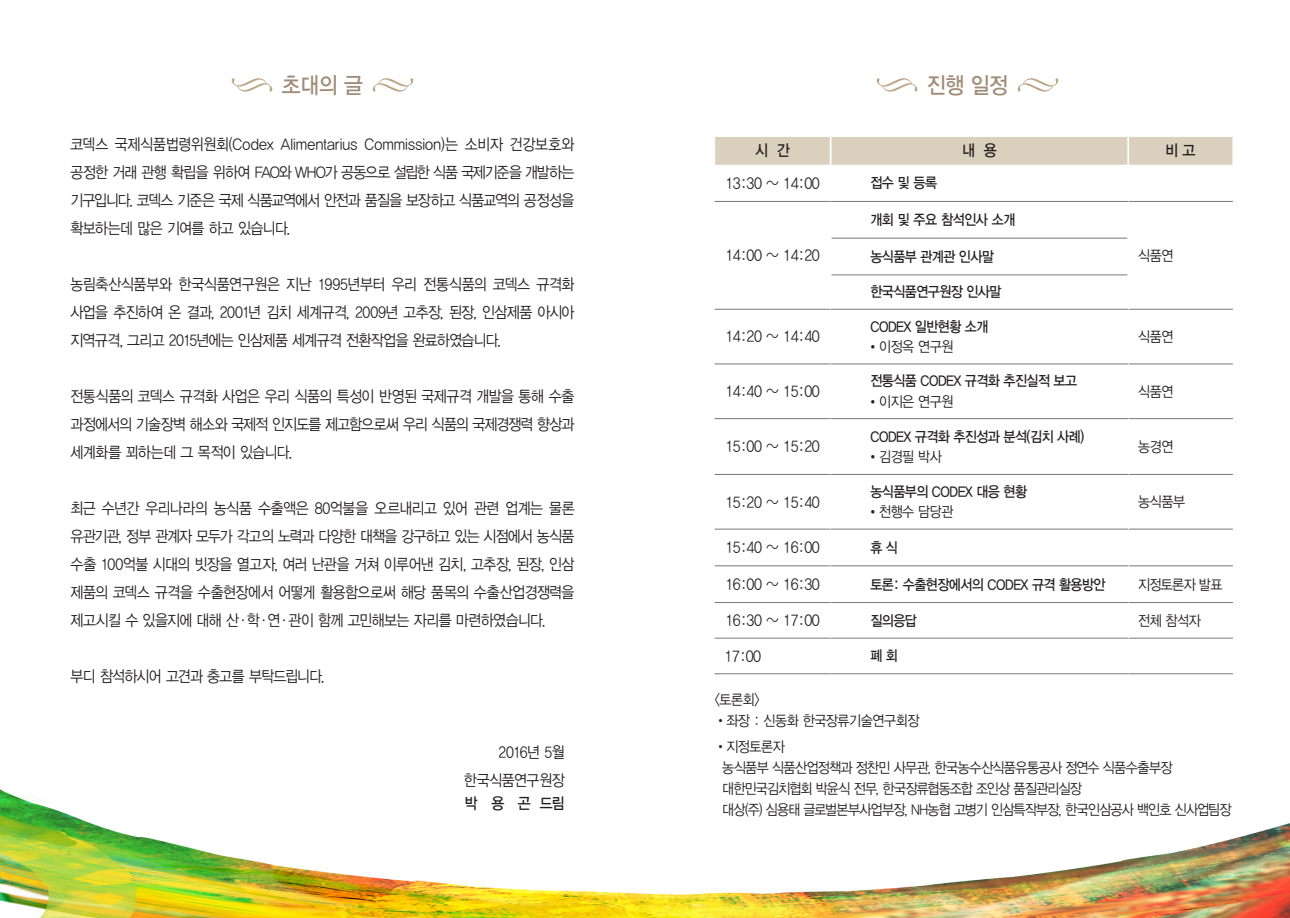
<style>
.page{position:relative;width:1290px;height:918px;background:#fff}
.page>*{position:absolute;margin:0;border:0;box-sizing:border-box;transform-origin:0 0}
.t1{font:22.75px "YDIYGO330";letter-spacing:-.015em;color:#a08d79;scale:.9 1}
.t2{font:15.75px/28px "YDIYGO320";letter-spacing:-.04em;color:#231f20;text-align:justify;scale:.89 1}
.t3{font:15.75px "YDIYGO320";letter-spacing:-.04em;color:#231f20;scale:.9 1}
.t4{font:15.75px "YDIYGO330";color:#231f20;scale:.9 1}
.t5{font:15.75px "YDIYGO330";color:#231f20;scale:.89 1}
.t6{font:14.53px "YDIYGO330";letter-spacing:-.04em;color:#231f20;scale:.9 1}
.t7{font:14.53px "YDIYGO320";letter-spacing:-.04em;color:#231f20;scale:.9 1}
.t8{font:14.53px "YDIYGO320";letter-spacing:-.06em;color:#231f20;scale:.9 1}
.s1{font-family:"Gulim"}
.s2{font-family:"Nanum Gothic"}
</style>
<div class="page">
<img style="left:0;top:789px;width:1290px;height:129px">
<img style="left:1155px;top:892px;width:135px;height:26px">
<hr style="left:715px;top:201px;width:116px;height:1px;background:#76787b">
<hr style="left:1128px;top:201px;width:105px;height:1px;background:#76787b">
<hr style="left:715px;top:364px;width:116px;height:1px;background:#76787b">
<hr style="left:1128px;top:364px;width:105px;height:1px;background:#76787b">
<hr style="left:715px;top:418px;width:116px;height:1px;background:#76787b">
<hr style="left:1128px;top:418px;width:105px;height:1px;background:#76787b">
<hr style="left:715px;top:474px;width:116px;height:1px;background:#76787b">
<hr style="left:1128px;top:474px;width:105px;height:1px;background:#76787b">
<hr style="left:715px;top:565px;width:116px;height:1px;background:#76787b">
<hr style="left:1128px;top:565px;width:105px;height:1px;background:#76787b">
<hr style="left:715px;top:602px;width:116px;height:1px;background:#76787b">
<hr style="left:1128px;top:602px;width:105px;height:1px;background:#76787b">
<hr style="left:715px;top:638px;width:116px;height:1px;background:#76787b">
<hr style="left:1128px;top:638px;width:105px;height:1px;background:#76787b">
<hr style="left:715px;top:673px;width:116px;height:1px;background:#76787b">
<hr style="left:1128px;top:673px;width:105px;height:1px;background:#76787b">
<hr style="left:715px;top:309px;width:116px;height:1px;background:#76787b">
<hr style="left:1128px;top:309px;width:105px;height:1px;background:#76787b">
<hr style="left:715px;top:529px;width:116px;height:1px;background:#76787b">
<hr style="left:1128px;top:529px;width:105px;height:1px;background:#76787b">
<hr style="left:830px;top:309px;width:1px;height:55px;background:#fff">
<hr style="left:830px;top:364px;width:1px;height:54px;background:#fff">
<hr style="left:830px;top:529px;width:1px;height:36px;background:#fff">
<hr style="left:830px;top:638px;width:1px;height:35px;background:#fff">
<hr style="left:1127px;top:309px;width:2px;height:55px;background:#fff">
<hr style="left:1127px;top:364px;width:2px;height:54px;background:#fff">
<hr style="left:1127px;top:529px;width:2px;height:36px;background:#fff">
<hr style="left:1127px;top:638px;width:2px;height:35px;background:#fff">
<hr style="left:831px;top:201px;width:297px;height:1px;background:#76787b">
<hr style="left:831px;top:274px;width:296px;height:1px;background:#76787b">
<hr style="left:831px;top:364px;width:297px;height:1px;background:#76787b">
<hr style="left:831px;top:418px;width:297px;height:1px;background:#76787b">
<hr style="left:831px;top:474px;width:297px;height:1px;background:#76787b">
<hr style="left:831px;top:565px;width:297px;height:1px;background:#76787b">
<hr style="left:831px;top:602px;width:297px;height:1px;background:#76787b">
<hr style="left:831px;top:638px;width:297px;height:1px;background:#76787b">
<hr style="left:831px;top:673px;width:297px;height:1px;background:#76787b">
<hr style="left:831px;top:238px;width:296px;height:1px;background:#76787b">
<hr style="left:831px;top:309px;width:297px;height:1px;background:#76787b">
<hr style="left:831px;top:529px;width:297px;height:1px;background:#76787b">
<div style="left:715px;top:137px;width:518px;height:28px;background:#dbcfbd"></div>
<hr style="left:1127px;top:137px;width:2px;height:28px;background:#fff">
<svg style="left:232px;top:78px;width:40px;height:14px"></svg>
<svg style="left:373px;top:78px;width:40px;height:14px"></svg>
<svg style="left:877px;top:78px;width:40px;height:14px"></svg>
<svg style="left:1017px;top:78px;width:41px;height:14px"></svg>
<p class="t1" style="left:282px;top:72px;width:92px">초대의 글</p>
<p class="t1" style="left:927px;top:72px;width:92px">진행 일정</p>
<p class="t2" style="left:70px;top:130px;width:568px">코덱스 국제식품법령위원회(Codex Alimentarius Commission)는 소비자 건강보호와 공정한 거래 관행 확립을 위하여 FAO와 WHO가 공동으로 설립한 식품 국제기준을 개발하는 기구입니다. 코덱스 기준은 국제 식품교역에서 안전과 품질을 보장하고 식품교역의 공정성을 확보하는데 많은 기여를 하고 있습니다.</p>
<p class="t2" style="left:70px;top:270px;width:568px">농림축산식품부와 한국식품연구원은 지난 1995년부터 우리 전통식품의 코덱스 규격화 사업을 추진하여 온 결과, 2001년 김치 세계규격, 2009년 고추장, 된장, 인삼제품 아시아 지역규격, 그리고 2015년에는 인삼제품 세계규격 전환작업을 완료하였습니다.</p>
<p class="t2" style="left:70px;top:382px;width:568px">전통식품의 코덱스 규격화 사업은 우리 식품의 특성이 반영된 국제규격 개발을 통해 수출 과정에서의 기술장벽 해소와 국제적 인지도를 제고함으로써 우리 식품의 국제경쟁력 향상과 세계화를 꾀하는데 그 목적이 있습니다.</p>
<p class="t2" style="left:70px;top:494px;width:568px">최근 수년간 우리나라의 농식품 수출액은 80억불을 오르내리고 있어 관련 업계는 물론 유관기관, 정부 관계자 모두가 각고의 노력과 다양한 대책을 강구하고 있는 시점에서 농식품 수출 100억불 시대의 빗장을 열고자, 여러 난관을 거쳐 이루어낸 김치, 고추장, 된장, 인삼 제품의 코덱스 규격을 수출현장에서 어떻게 활용함으로써 해당 품목의 수출산업경쟁력을 제고시킬 수 있을지에 대해 산·학·연·관이 함께 고민해보는 자리를 마련하였습니다.</p>
<p class="t2" style="left:70px;top:662px;width:287px">부디 참석하시어 고견과 충고를 부탁드립니다.</p>
<p class="t2" style="left:499px;top:738px;width:76px">2016년 5월</p>
<p class="t2" style="left:464px;top:766px;width:115px">한국식품연구원장</p>
<p class="t5" style="left:465px;top:794px;width:113px">박 용 곤 드림</p>
<p class="t4" style="left:755px;top:142px;width:40px">시 간</p>
<p class="t4" style="left:962px;top:142px;width:40px">내 용</p>
<p class="t4" style="left:1165px;top:142px;width:35px">비 고</p>
<p class="t3" style="left:725px;top:174px;width:106px">13:30 ~ 14:00</p>
<p class="t6" style="left:870px;top:175px;width:76px">접수 및 등록</p>
<p class="t3" style="left:725px;top:247px;width:106px">14:00 ~ 14:20</p>
<p class="t6" style="left:870px;top:212px;width:163px">개회 및 주요 참석인사 소개</p>
<p class="t6" style="left:870px;top:248px;width:139px">농식품부 관계관 인사말</p>
<p class="t7" style="left:1138px;top:247px;width:41px">식품연</p>
<p class="t6" style="left:870px;top:284px;width:147px">한국식품연구원장 인사말</p>
<p class="t3" style="left:725px;top:328px;width:106px">14:20 ~ 14:40</p>
<p class="t6" style="left:870px;top:318px;width:133px">CODEX 일반현황 소개</p>
<p class="t7" style="left:870px;top:339px;width:94px"><span class="s1">•</span> 이정옥 연구원</p>
<p class="t7" style="left:1138px;top:329px;width:41px">식품연</p>
<p class="t3" style="left:725px;top:383px;width:106px">14:40 ~ 15:00</p>
<p class="t6" style="left:870px;top:373px;width:231px">전통식품 CODEX 규격화 추진실적 보고</p>
<p class="t7" style="left:870px;top:393px;width:94px"><span class="s1">•</span> 이지은 연구원</p>
<p class="t7" style="left:1138px;top:383px;width:41px">식품연</p>
<p class="t3" style="left:725px;top:438px;width:106px">15:00 ~ 15:20</p>
<p class="t6" style="left:870px;top:428px;width:239px">CODEX 규격화 추진성과 분석(김치 사례)</p>
<p class="t7" style="left:870px;top:449px;width:81px"><span class="s1">•</span> 김경필 박사</p>
<p class="t7" style="left:1138px;top:438px;width:41px">농경연</p>
<p class="t3" style="left:725px;top:493px;width:106px">15:20 ~ 15:40</p>
<p class="t6" style="left:870px;top:483px;width:176px">농식품부의 CODEX 대응 현황</p>
<p class="t7" style="left:870px;top:504px;width:94px"><span class="s1">•</span> 천행수 담당관</p>
<p class="t7" style="left:1138px;top:494px;width:54px">농식품부</p>
<p class="t3" style="left:725px;top:539px;width:106px">15:40 ~ 16:00</p>
<p class="t6" style="left:870px;top:539px;width:32px">휴 식</p>
<p class="t3" style="left:725px;top:575px;width:106px">16:00 ~ 16:30</p>
<p class="t6" style="left:870px;top:576px;width:263px">토론: 수출현장에서의 CODEX 규격 활용방안</p>
<p class="t7" style="left:1138px;top:576px;width:95px">지정토론자 발표</p>
<p class="t3" style="left:725px;top:612px;width:106px">16:30 ~ 17:00</p>
<p class="t6" style="left:870px;top:612px;width:53px">질의응답</p>
<p class="t7" style="left:1138px;top:612px;width:71px">전체 참석자</p>
<p class="t3" style="left:724px;top:647px;width:42px">17:00</p>
<p class="t6" style="left:870px;top:648px;width:32px">폐 회</p>
<p class="t7" style="left:714px;top:691px;width:52px">&lt;토론회&gt;</p>
<p class="t7" style="left:714px;top:712px;width:229px"><span class="s2">•</span>좌장 : 신동화 한국장류기술연구회장</p>
<p class="t7" style="left:714px;top:738px;width:80px"><span class="s2">•</span>지정토론자</p>
<p class="t7" style="left:722px;top:759px;width:501px">농식품부 식품산업정책과 정찬민 사무관, 한국농수산식품유통공사 정연수 식품수출부장</p>
<p class="t8" style="left:722px;top:780px;width:401px">대한민국김치협회 박윤식 전무, 한국장류협동조합 조인상 품질관리실장</p>
<p class="t8" style="left:722px;top:801px;width:567px">대상(주) 심용태 글로벌본부사업부장, NH농협 고병기 인삼특작부장, 한국인삼공사 백인호 신사업팀장</p>
</div>
